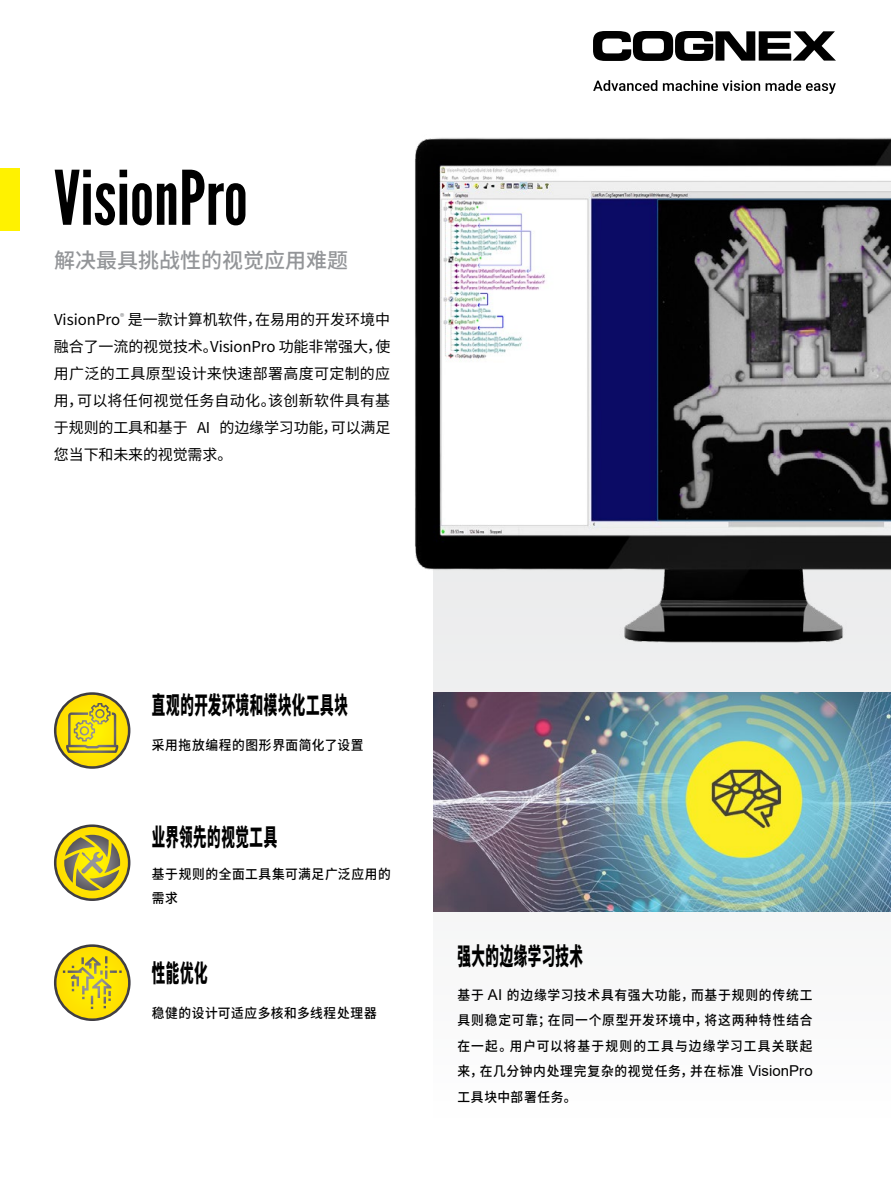
<style>
.page{position:relative;width:891px;height:1188px;background:#fff}
.page>*{position:absolute;margin:0;border:0;box-sizing:border-box;transform-origin:0 0}
.t1{font:75px "League Gothic";color:#000}
.t2{font:900 24.3px "Noto Sans CJ Ksc";letter-spacing:.04em;color:#000;scale:.56 1}
.t3{font:500 21px "Noto Sans CJ Ksc";color:#939598}
.t4{font:15px/27px "Noto Sans CJ Ksc";letter-spacing:-.01em;color:#000;text-align:justify}
.t5{font:500 13.5px/25.5px "Noto Sans CJ Ksc";letter-spacing:.05em;color:#000;scale:.94 1}
.s1{font-family:"Arial";font-weight:400;font-size:15px}
</style>
<div class="page">
<svg style="left:593px;top:31px;width:242px;height:19px"></svg>
<div style="left:0;top:168px;width:20px;height:63px;background:#fff200"></div>
<div style="left:434px;top:562px;width:457px;height:562px;background:#f9f9fa"></div>
<img style="left:415px;top:50px;width:476px;height:703px">
<svg style="left:54px;top:692px;width:76px;height:77px"></svg>
<svg style="left:56px;top:695px;width:72px;height:71px;background:#d9c83a"></svg>
<svg style="left:54px;top:824px;width:76px;height:77px"></svg>
<svg style="left:56px;top:827px;width:72px;height:71px;background:#c4b64a"></svg>
<svg style="left:54px;top:944px;width:77px;height:77px"></svg>
<svg style="left:56px;top:947px;width:72px;height:71px;background:#e0ce36"></svg>
<img style="left:434px;top:692px;width:457px;height:220px">
<h1 class="t1" style="left:54px;top:153px;width:195px">VisionPro</h1>
<h3 class="t3" style="left:54px;top:249px;width:295px">解决最具挑战性的视觉应用难题</h3>
<p class="t4" style="left:54px;top:307px;width:338px">VisionPro<sup>®</sup> 是一款计算机软件，在易用的开发环境中融合了一流的视觉技术。VisionPro 功能非常强大，使用广泛的工具原型设计来快速部署高度可定制的应用，可以将任何视觉任务自动化。该创新软件具有基于规则的工具和基于 AI 的边缘学习功能，可以满足您当下和未来的视觉需求。</p>
<h2 class="t2" style="left:152px;top:691px;width:352px">直观的开发环境和模块化工具块</h2>
<p class="t5" style="left:152px;top:732px;width:227px">采用拖放编程的图形界面简化了设置</p>
<h2 class="t2" style="left:152px;top:823px;width:225px">业界领先的视觉工具</h2>
<p class="t5" style="left:152px;top:862px;width:256px;line-height:24px">基于规则的全面工具集可满足广泛应用的需求</p>
<h2 class="t2" style="left:152px;top:960px;width:101px">性能优化</h2>
<p class="t5" style="left:152px;top:1001px;width:241px">稳健的设计可适应多核和多线程处理器</p>
<h2 class="t2" style="left:457px;top:943px;width:226px">强大的边缘学习技术</h2>
<p class="t5" style="left:457px;top:982px;width:379px;text-align:justify">基于 <span class="s1">AI</span> 的边缘学习技术具有强大功能，而基于规则的传统工具则稳定可靠；在同一个原型开发环境中，将这两种特性结合在一起。用户可以将基于规则的工具与边缘学习工具关联起来，在几分钟内处理完复杂的视觉任务，并在标准 <span class="s1">VisionPro</span>工具块中部署任务。</p>
</div>
